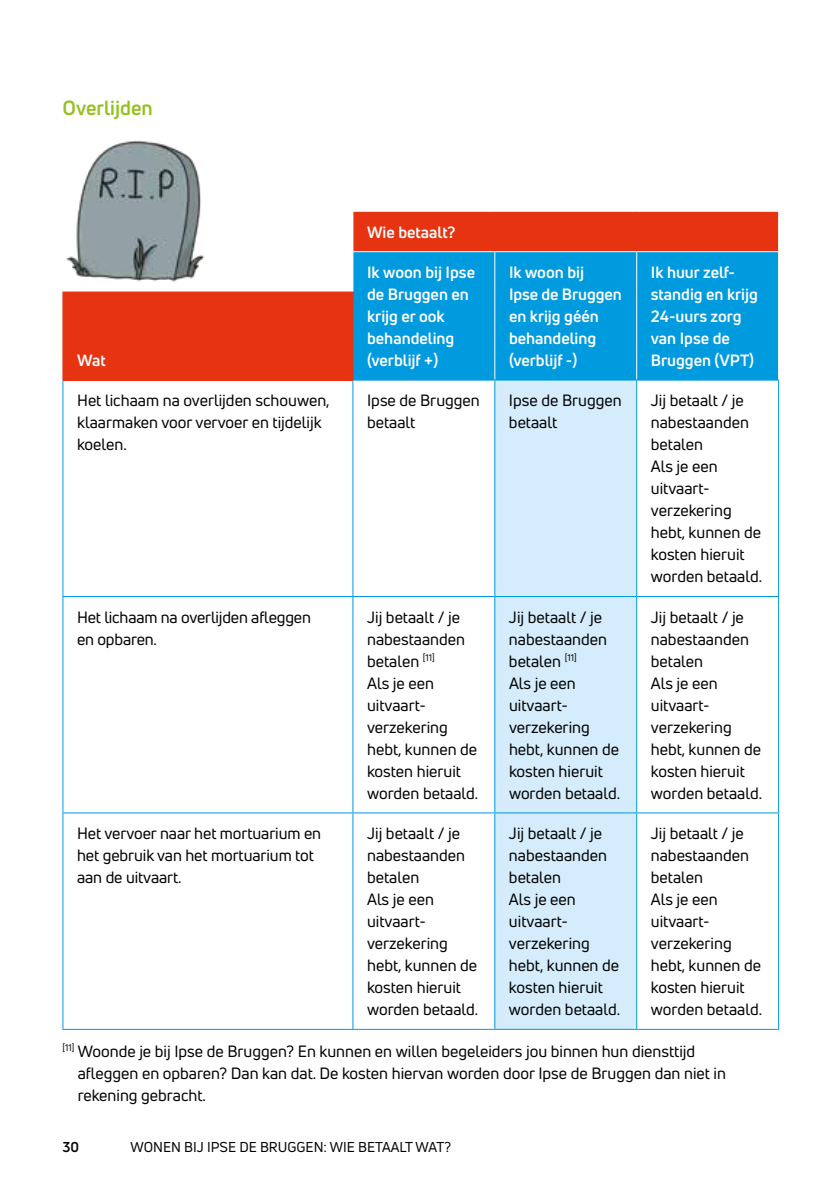
<style>
.page{position:relative;width:840px;height:1191px;background:#fff}
.page>*{position:absolute;margin:0;border:0;box-sizing:border-box;transform-origin:0 0}
.t1{font:700 20px "Uni Neue";color:#95c11f}
.t2{font:16px/22px "Uni Neue";color:#000}
.t3{font:700 16px/22px "Uni Neue";color:#fff}
.t4{font:14px "Uni Neue";color:#000}
.t5{font:700 14px "Uni Neue";color:#000}
</style>
<div class="page">
<img style="left:66px;top:140px;width:139px;height:142px">
<div style="left:353px;top:211px;width:425px;height:41px;background:#e63312"></div>
<div style="left:353px;top:252px;width:424px;height:127px;background:#009adf"></div>
<div style="left:63px;top:292px;width:290px;height:88px;background:#e63312"></div>
<div style="left:495px;top:380px;width:140px;height:648px;background:#d4ecfb"></div>
<hr style="left:62px;top:380px;width:1px;height:216px;background:#009adf">
<hr style="left:62px;top:596px;width:291px;height:1px;background:#009adf">
<hr style="left:62px;top:597px;width:1px;height:215px;background:#009adf">
<hr style="left:62px;top:812px;width:291px;height:1px;background:#009adf">
<hr style="left:62px;top:813px;width:1px;height:215px;background:#009adf">
<hr style="left:62px;top:1028px;width:291px;height:1px;background:#009adf">
<hr style="left:352px;top:211px;width:142px;height:1px;background:#fff">
<hr style="left:494px;top:211px;width:142px;height:1px;background:#fff">
<hr style="left:636px;top:211px;width:142px;height:1px;background:#fff">
<hr style="left:777px;top:212px;width:1px;height:39px;background:#fff">
<hr style="left:352px;top:251px;width:142px;height:1px;background:#fff">
<hr style="left:494px;top:251px;width:142px;height:1px;background:#fff">
<hr style="left:494px;top:252px;width:1px;height:40px;background:#fff">
<hr style="left:636px;top:251px;width:142px;height:1px;background:#fff">
<hr style="left:635px;top:252px;width:1px;height:40px;background:#fff">
<hr style="left:494px;top:292px;width:1px;height:87px;background:#fff">
<hr style="left:635px;top:292px;width:1px;height:87px;background:#fff">
<hr style="left:353px;top:379px;width:141px;height:1px;background:#009adf">
<hr style="left:352px;top:380px;width:1px;height:216px;background:#009adf">
<hr style="left:494px;top:379px;width:142px;height:1px;background:#009adf">
<hr style="left:494px;top:380px;width:1px;height:216px;background:#009adf">
<hr style="left:636px;top:379px;width:142px;height:1px;background:#009adf">
<hr style="left:635px;top:380px;width:1px;height:216px;background:#009adf">
<hr style="left:777px;top:380px;width:1px;height:216px;background:#009adf">
<hr style="left:353px;top:596px;width:141px;height:1px;background:#009adf">
<hr style="left:352px;top:597px;width:1px;height:215px;background:#009adf">
<hr style="left:494px;top:596px;width:142px;height:1px;background:#009adf">
<hr style="left:494px;top:597px;width:1px;height:215px;background:#009adf">
<hr style="left:636px;top:596px;width:142px;height:1px;background:#009adf">
<hr style="left:635px;top:597px;width:1px;height:215px;background:#009adf">
<hr style="left:777px;top:597px;width:1px;height:215px;background:#009adf">
<hr style="left:353px;top:812px;width:141px;height:1px;background:#009adf">
<hr style="left:352px;top:813px;width:1px;height:215px;background:#009adf">
<hr style="left:494px;top:812px;width:142px;height:1px;background:#009adf">
<hr style="left:494px;top:813px;width:1px;height:215px;background:#009adf">
<hr style="left:636px;top:812px;width:142px;height:1px;background:#009adf">
<hr style="left:635px;top:813px;width:1px;height:215px;background:#009adf">
<hr style="left:777px;top:813px;width:1px;height:215px;background:#009adf">
<hr style="left:353px;top:1028px;width:141px;height:1px;background:#009adf">
<hr style="left:494px;top:1028px;width:142px;height:1px;background:#009adf">
<hr style="left:636px;top:1028px;width:142px;height:1px;background:#009adf">
<hr style="left:62px;top:291px;width:291px;height:1px;background:#e63312">
<hr style="left:62px;top:292px;width:1px;height:87px;background:#e63312">
<hr style="left:62px;top:379px;width:291px;height:1px;background:#e63312">
<p class="t1" style="left:62px;top:95px;width:92px">Overlijden</p>
<p class="t3" style="left:367px;top:220px;width:90px">Wie betaalt?</p>
<p class="t3" style="left:367px;top:261px;width:109px">Ik woon bij Ipse de Bruggen en krijg er ook behandeling (verblijf +)</p>
<p class="t3" style="left:508px;top:261px;width:114px">Ik woon bij<br>Ipse de Bruggen en krijg géén behandeling (verblijf -)</p>
<p class="t3" style="left:650px;top:261px;width:108px">Ik huur zelf&shy;standig en krijg<br>24-uurs zorg van Ipse de</p>
<p class="t3" style="left:77px;top:349px;width:30px">Wat</p>
<p class="t3" style="left:650px;top:349px;width:105px">Bruggen (VPT)</p>
<p class="t2" style="left:77px;top:389px;width:254px">Het lichaam na overlijden schouwen, klaarmaken voor vervoer en tijdelijk koelen.</p>
<p class="t2" style="left:367px;top:389px;width:114px">Ipse de Bruggen betaalt</p>
<p class="t2" style="left:508px;top:389px;width:114px">Ipse de Bruggen betaalt</p>
<p class="t2" style="left:650px;top:389px;width:113px">Jij betaalt / je nabestaanden betalen<br>Als je een uitvaart&shy;verzekering hebt, kunnen de kosten hieruit worden betaald.</p>
<p class="t2" style="left:77px;top:606px;width:235px">Het lichaam na overlijden afleggen en opbaren.</p>
<p class="t2" style="left:367px;top:606px;width:113px">Jij betaalt / je nabestaanden betalen <sup>[11]<br></sup>Als je een uitvaart&shy;verzekering hebt, kunnen de kosten hieruit worden betaald.</p>
<p class="t2" style="left:508px;top:606px;width:113px">Jij betaalt / je nabestaanden betalen <sup>[11]<br></sup>Als je een uitvaart&shy;verzekering hebt, kunnen de kosten hieruit worden betaald.</p>
<p class="t2" style="left:650px;top:606px;width:113px">Jij betaalt / je nabestaanden betalen<br>Als je een uitvaart&shy;verzekering hebt, kunnen de kosten hieruit worden betaald.</p>
<p class="t2" style="left:77px;top:822px;width:245px">Het vervoer naar het mortuarium en het gebruik van het mortuarium tot aan de uitvaart.</p>
<p class="t2" style="left:367px;top:822px;width:113px">Jij betaalt / je nabestaanden betalen<br>Als je een uitvaart&shy;verzekering hebt, kunnen de kosten hieruit worden betaald.</p>
<p class="t2" style="left:508px;top:822px;width:113px">Jij betaalt / je nabestaanden betalen<br>Als je een uitvaart&shy;verzekering hebt, kunnen de kosten hieruit worden betaald.</p>
<p class="t2" style="left:650px;top:822px;width:113px">Jij betaalt / je nabestaanden betalen<br>Als je een uitvaart&shy;verzekering hebt, kunnen de kosten hieruit worden betaald.</p>
<p class="t2" style="left:78px;top:1039px;width:649px;text-indent:-15px"><sup>[11]</sup> Woonde je bij Ipse de Bruggen? En kunnen en willen begeleiders jou binnen hun diensttijd afleggen en opbaren? Dan kan dat. De kosten hiervan worden door Ipse de Bruggen dan niet in rekening gebracht.</p>
<p class="t5" style="left:62px;top:1138px;width:18px">30</p>
<p class="t4" style="left:130px;top:1138px;width:322px">WONEN BIJ IPSE DE BRUGGEN: WIE BETAALT WAT?</p>
</div>
